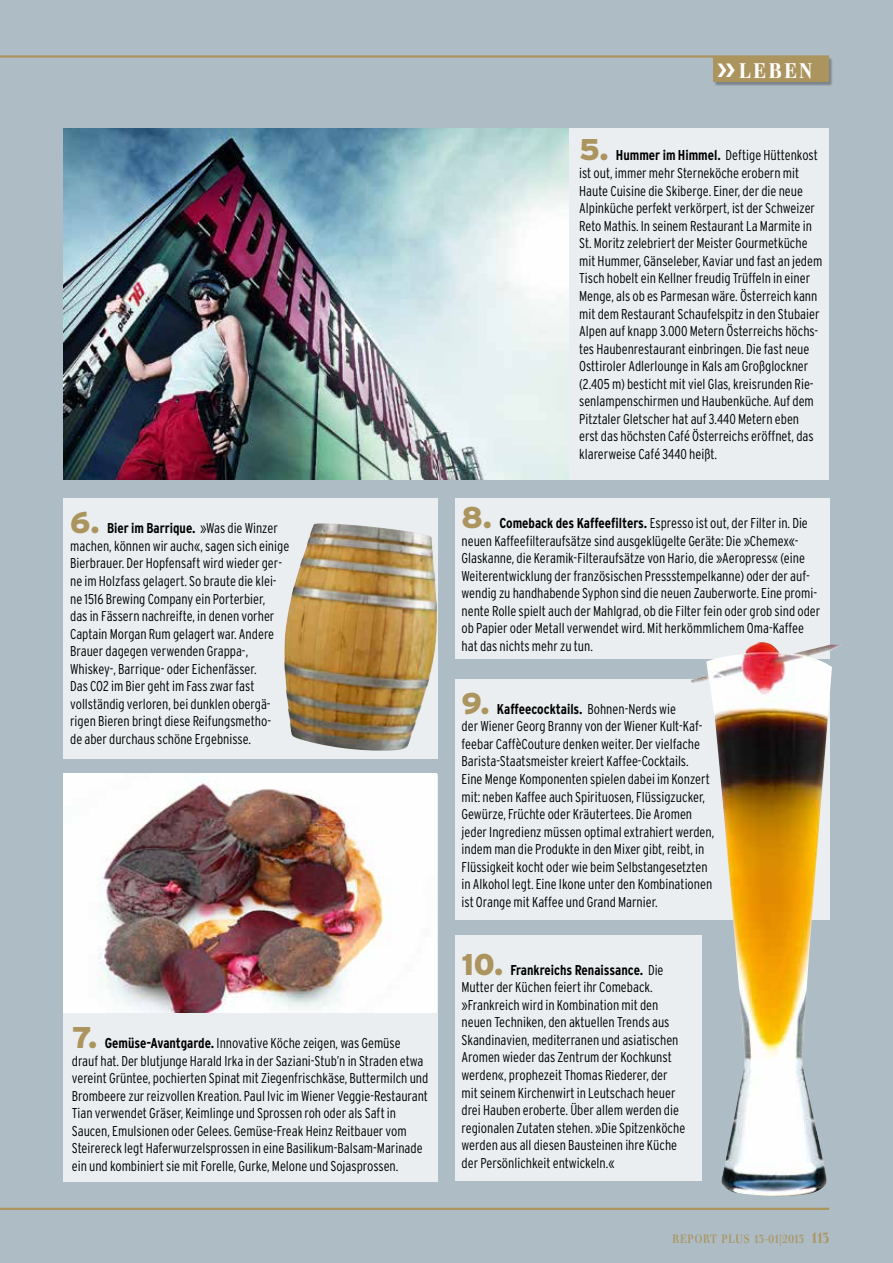
<style>
.page{position:relative;width:893px;height:1263px;background:#aebcc5}
.page>*{position:absolute;margin:0;border:0;box-sizing:border-box;transform-origin:0 0}
.t1{font:800 21px "Walbaum Condensed";letter-spacing:.135em;color:#fff}
.t2{font:300 condensed 14.25px/17.5px "Interstate";color:#000}
.t3{font:12px "Walbaum Condensed Medium Deck";letter-spacing:.04em;color:#ab945d}
.s1{font-weight:900;font-stretch:normal;font-size:30px;color:#ab945d}
.s2{font-weight:700}
.s3{font-family:"Walbaum Condensed";font-weight:700;font-size:15px}
</style>
<div class="page">
<div style="left:714px;top:57px;width:119px;height:29px;background:#000;opacity:.3"></div>
<div style="left:714px;top:57px;width:115px;height:25px;background:#ab945d"></div>
<hr style="left:0;top:55px;width:829px;height:3px;background:#ab945d">
<hr style="left:0;top:1208px;width:829px;height:2px;background:#ab945d">
<div style="left:259px;top:128px;width:570px;height:352px;background:#eaeef0"></div>
<div style="left:64px;top:498px;width:374px;height:261px;background:#eaeef0"></div>
<div style="left:455px;top:498px;width:374px;height:161px;background:#eaeef0"></div>
<div style="left:455px;top:679px;width:374px;height:240px;background:#eaeef0"></div>
<div style="left:455px;top:935px;width:247px;height:246px;background:#eaeef0"></div>
<div style="left:64px;top:774px;width:374px;height:407px;background:#eaeef0"></div>
<img style="left:64px;top:128px;width:505px;height:352px">
<img style="left:64px;top:774px;width:373px;height:238px">
<img style="left:284px;top:523px;width:154px;height:228px">
<img style="left:691px;top:642px;width:151px;height:555px">
<p class="t2" style="left:70px;top:519px;width:221px"><span class="s1">6.</span> <span class="s2">Bier im Barrique.</span> »Was die Winzer machen, können wir auch«, sagen sich einige Bierbrauer. Der Hopfensaft wird wieder ger&shy;ne im Holzfass gelagert. So braute die klei&shy;ne 1516 Brewing Company ein Porterbier,<br>das in Fässern nachreifte, in denen vorher Captain Morgan Rum gelagert war. Andere Brauer dagegen verwenden Grappa-, Whiskey-, Barrique- oder Eichenfässer.<br>Das CO2 im Bier geht im Fass zwar fast vollständig verloren, bei dunklen obergä&shy;rigen Bieren bringt diese Reifungsmetho-<br>de aber durchaus schöne Ergebnisse.</p>
<p class="t2" style="left:72px;top:1034px;width:358px"><span class="s1">7.</span> <span class="s2">Gemüse-Avantgarde.</span> Innovative Köche zeigen, was Gemüse drauf hat. Der blutjunge Harald Irka in der Saziani-Stub’n in Straden etwa vereint Grüntee, pochierten Spinat mit Ziegenfrischkäse, Buttermilch und Brombeere zur reizvollen Kreation. Paul Ivic im Wiener Veggie-Restaurant Tian verwendet Gräser, Keimlinge und Sprossen roh oder als Saft in Saucen, Emulsionen oder Gelees. Gemüse-Freak Heinz Reitbauer vom Steirereck legt Haferwurzelsprossen in eine Basilikum-Balsam-Marinade ein und kombiniert sie mit Forelle, Gurke, Melone und Sojasprossen.</p>
<h1 class="t1" style="left:740px;top:59px;width:74px">LEBEN</h1>
<p class="t2" style="left:579px;top:147px;width:245px"><span class="s1">5.</span> <span class="s2">Hummer im Himmel.</span> Deftige Hüttenkost ist out, immer mehr Sterneköche erobern mit Haute Cuisine die Skiberge. Einer, der die neue Alpinküche perfekt verkörpert, ist der Schweizer Reto Mathis. In seinem Restaurant La Marmite in St. Moritz zelebriert der Meister Gourmetküche mit Hummer, Gänseleber, Kaviar und fast an jedem Tisch hobelt ein Kellner freudig Trüffeln in einer Menge, als ob es Parmesan wäre. Österreich kann mit dem Restaurant Schaufelspitz in den Stubaier Alpen auf knapp 3.000 Metern Österreichs höchs&shy;tes Haubenrestaurant einbringen. Die fast neue Osttiroler Adlerlounge in Kals am Großglockner (2.405 m) besticht mit viel Glas, kreisrunden Rie&shy;senlampenschirmen und Haubenküche. Auf dem Pitztaler Gletscher hat auf 3.440 Metern eben<br>erst das höchsten Café Österreichs eröffnet, das klarerweise Café 3440 heißt.</p>
<p class="t2" style="left:462px;top:514px;width:360px"><span class="s1">8.</span> <span class="s2">Comeback des Kaffeefilters.</span> Espresso ist out, der Filter in. Die neuen Kaffeefilteraufsätze sind ausgeklügelte Geräte: Die »Chemex«- Glaskanne, die Keramik-Filteraufsätze von Hario, die »Aeropress« (eine Weiterentwicklung der französischen Pressstempelkanne) oder der auf&shy;wendig zu handhabende Syphon sind die neuen Zauberworte. Eine promi&shy;nente Rolle spielt auch der Mahlgrad, ob die Filter fein oder grob sind oder ob Papier oder Metall verwendet wird. Mit herkömmlichem Oma-Kaffee hat das nichts mehr zu tun.</p>
<p class="t2" style="left:462px;top:700px;width:254px"><span class="s1">9.</span> <span class="s2">Kaffeecocktails.</span> Bohnen-Nerds wie<br>der Wiener Georg Branny von der Wiener Kult-Kaf&shy;feebar CaffèCouture denken weiter. Der vielfache Barista-Staatsmeister kreiert Kaffee-Cocktails.<br>Eine Menge Komponenten spielen dabei im Konzert mit: neben Kaffee auch Spirituosen, Flüssigzucker, Gewürze, Früchte oder Kräutertees. Die Aromen jeder Ingredienz müssen optimal extrahiert werden, indem man die Produkte in den Mixer gibt, reibt, in Flüssigkeit kocht oder wie beim Selbstangesetzten in Alkohol legt. Eine Ikone unter den Kombinationen ist Orange mit Kaffee und Grand Marnier.</p>
<p class="t2" style="left:462px;top:961px;width:225px"><span class="s1">10.</span> <span class="s2">Frankreichs Renaissance.</span> Die Mutter der Küchen feiert ihr Comeback. »Frankreich wird in Kombination mit den neuen Techniken, den aktuellen Trends aus Skandinavien, mediterranen und asiatischen Aromen wieder das Zentrum der Kochkunst werden«, prophezeit Thomas Riederer, der mit seinem Kirchenwirt in Leutschach heuer drei Hauben eroberte. Über allem werden die regionalen Zutaten stehen. »Die Spitzenköche werden aus all diesen Bausteinen ihre Küche der Persönlichkeit entwickeln.«</p>
<p class="t3" style="left:672px;top:1232px;width:158px">REPORT PLUS 13-01|2013 <span class="s3">113</span></p>
</div>
